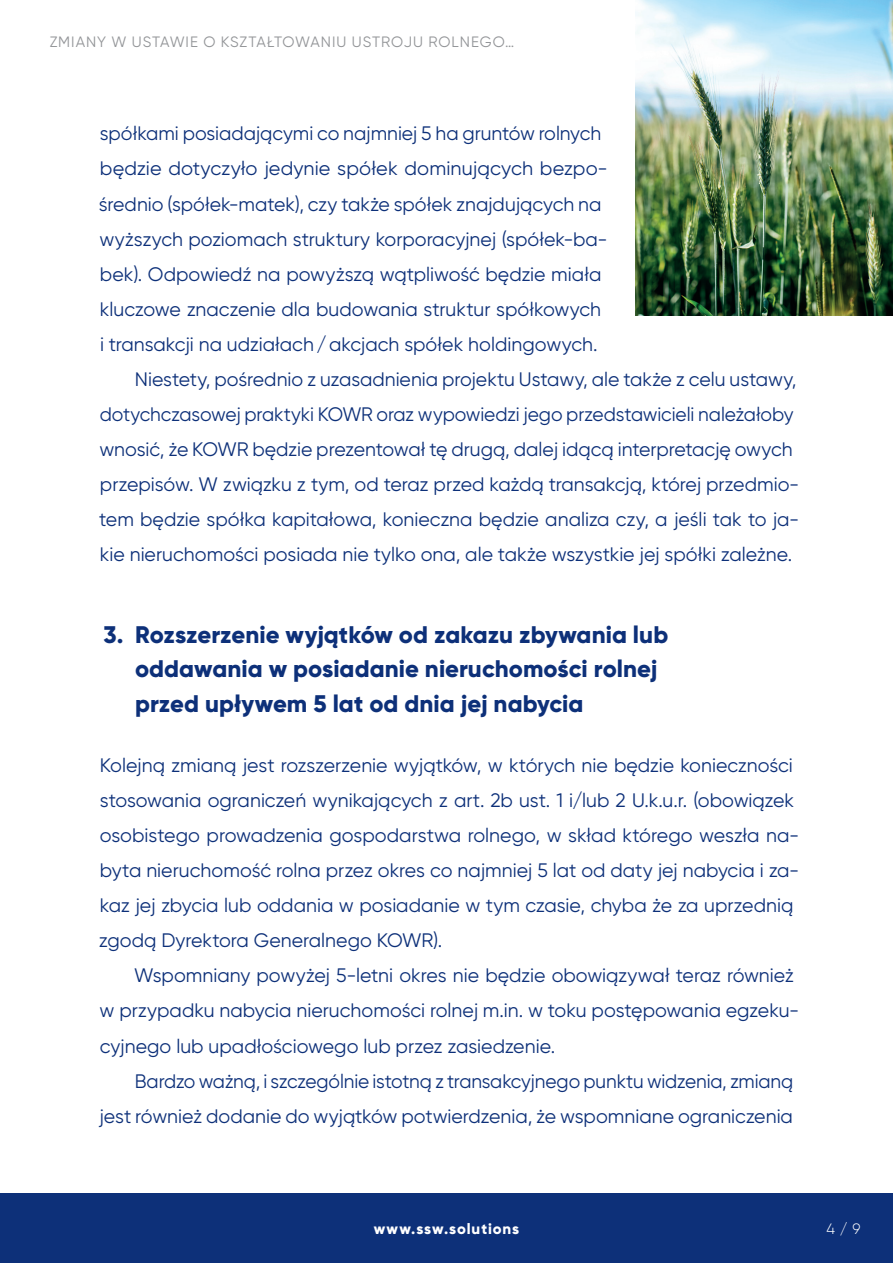
<style>
.page{position:relative;width:893px;height:1263px;background:#fff}
.page>*{position:absolute;margin:0;border:0;box-sizing:border-box;transform-origin:0 0}
.t1{font:800 24px/34.5px "Gilroy";color:#0d3079}
.t2{font:19.5px/35.1px "Gilroy";color:#0d3079}
.t3{font:19.5px "Gilroy";letter-spacing:-.02em;color:#0d3079}
.t4{font:15px "Gilroy";letter-spacing:.055em;color:#939598}
.t5{font:800 15px "Gilroy";letter-spacing:.06em;color:#fff}
.t6{font:300 15px "Gilroy";color:#fff}
</style>
<div class="page">
<div style="left:0;top:1193px;width:893px;height:70px;background:#0d3079"></div>
<img style="left:636px;top:0;width:257px;height:316px">
<p class="t4" style="left:50px;top:33px;width:466px">Zmiany w ustawie o kształtowaniu ustroju rolnego…</p>
<p class="t2" style="left:100px;top:116px;width:503px">spółkami posiadającymi co najmniej 5 ha gruntów rolnych</p>
<p class="t2" style="left:100px;top:151px;width:509px">będzie dotyczyło jedynie spółek dominujących bezpo-</p>
<p class="t2" style="left:99px;top:186px;width:504px">średnio (spółek-matek), czy także spółek znajdujących na</p>
<p class="t2" style="left:100px;top:221px;width:510px">wyższych poziomach struktury korporacyjnej (spółek-ba-</p>
<p class="t2" style="left:100px;top:256px;width:503px">bek). Odpowiedź na powyższą wątpliwość będzie miała</p>
<p class="t2" style="left:100px;top:291px;width:503px">kluczowe znaczenie dla budowania struktur spółkowych</p>
<p class="t2" style="left:100px;top:326px;width:499px">i transakcji na udziałach/akcjach spółek holdingowych.</p>
<p class="t2" style="left:135px;top:361px;width:663px">N iestety, pośrednio z uzasadnienia projektu Ustawy, ale także z celu ustawy,</p>
<p class="t2" style="left:100px;top:396px;width:233px">dotychczasowej praktyki KOWR</p>
<p class="t2" style="left:377px;top:396px;width:418px">oraz wypowiedzi jego przedstawicieli należałoby</p>
<p class="t2" style="left:100px;top:431px;width:108px">wnosić, że KOWR</p>
<p class="t2" style="left:99px;top:431px;width:702px;text-indent:153px">będzie prezentował tę drugą, dalej idącą interpretację owych przepisów. W związku z tym, od teraz przed każdą transakcją, której przedmio&shy;tem będzie spółka kapitałowa, konieczna będzie analiza czy, a jeśli tak to ja&shy;kie nieruchomości posiada nie tylko ona, ale także wszystkie jej spółki zależne.</p>
<p class="t1" style="left:135px;top:617px;width:535px;text-indent:-32px">3. Rozszerzenie wyjątków od zakazu zbywania lub oddawania w posiadanie nieruchomości rolnej przed upływem 5 lat od dnia jej nabycia</p>
<p class="t2" style="left:99px;top:747px;width:702px">Kolejną zmianą jest rozszerzenie wyjątków, w których nie będzie konieczności stosowania ograniczeń wynikających z art. 2b ust. 1 i/lub 2 U.k.u.r. (obowiązek osobistego prowadzenia gospodarstwa rolnego, w skład którego weszła na&shy;byta nieruchomość rolna przez okres co najmniej 5 lat od daty jej nabycia i za&shy;kaz jej zbycia lub oddania w posiadanie w tym czasie, chyba że za uprzednią zgodą Dyrektora Generalnego KOWR</p>
<p class="t2" style="left:433px;top:923px;width:10px">).</p>
<p class="t2" style="left:134px;top:958px;width:661px">Wspomniany powyżej 5-letni okres nie będzie obowiązywał teraz również</p>
<p class="t2" style="left:100px;top:993px;width:701px">w przypadku nabycia nieruchomości rolnej m.in. w toku postępowania egzeku-</p>
<p class="t2" style="left:100px;top:1028px;width:457px">cyjnego lub upadłościowego lub przez zasiedzenie.</p>
<p class="t3" style="left:135px;top:1069px;width:660px">Bardzo ważną, i szczególnie istotną z transakcyjnego punktu widzenia, zmianą</p>
<p class="t2" style="left:99px;top:1098px;width:695px">jest również dodanie do wyjątków potwierdzenia, że wspomniane ograniczenia</p>
<p class="t5" style="left:374px;top:1219px;width:147px">www.ssw.solutions</p>
<p class="t6" style="left:826px;top:1219px;width:36px">4 / 9</p>
</div>
